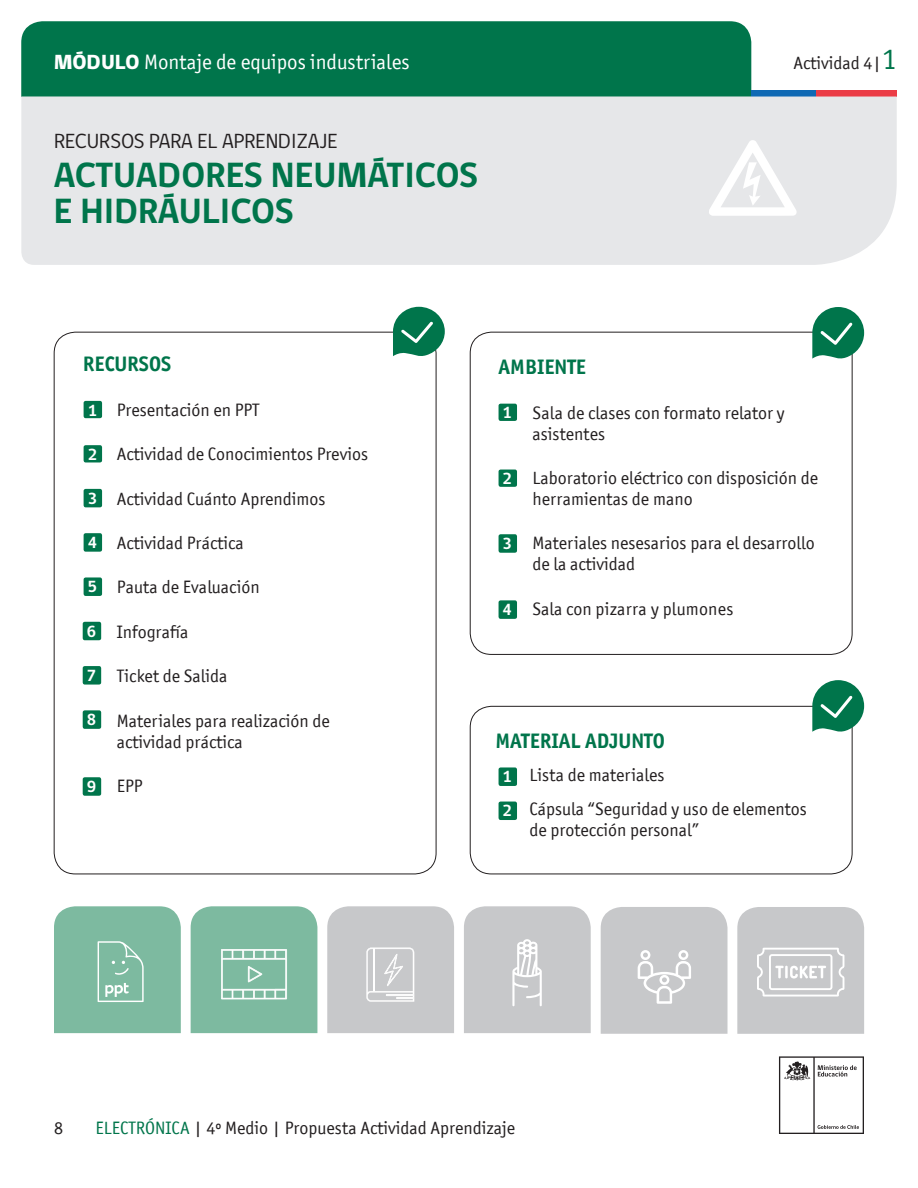
<style>
.page{position:relative;width:918px;height:1188px;background:#fff}
.page>*{position:absolute;margin:0;border:0;box-sizing:border-box;transform-origin:0 0}
.t1{font:700 36px/36px "gob CL";color:#00754b}
.t2{font:21px "Officina San ITC";color:#fff}
.t3{font:700 21px "Officina San ITC";color:#00754b}
.t4{font:21px "gob CL";color:#231f20}
.t5{font:18px/21px "Officina San ITC";color:#231f20}
.t6{font:700 16.5px "gob CL";color:#fff}
.s1{font-family:"gob CL";font-weight:800}
.s2{font-size:30px;color:#00754b}
.s3{color:#00754b}
</style>
<div class="page">
<svg style="left:779px;top:1056px;width:85px;height:78px"></svg>
<div style="left:21px;top:21px;width:730px;height:76px;background:#00754b"></div>
<div style="left:751px;top:90px;width:65px;height:7px;background:#0f69b4"></div>
<div style="left:816px;top:90px;width:81px;height:7px;background:#eb3c46"></div>
<div style="left:21px;top:97px;width:876px;height:168px;background:#e6e7e9"></div>
<div style="left:54px;top:906px;width:127px;height:127px;background:#7dbaa0"></div>
<svg style="left:737px;top:907px;width:127px;height:127px;background:#cbccce"></svg>
<svg style="left:393px;top:307px;width:52px;height:51px"></svg>
<div style="left:84px;top:401px;width:18px;height:17px;background:#00754b;border-radius:2px"></div>
<div style="left:84px;top:445px;width:18px;height:17px;background:#00754b;border-radius:2px"></div>
<div style="left:84px;top:489px;width:18px;height:18px;background:#00754b;border-radius:2px"></div>
<div style="left:84px;top:533px;width:18px;height:19px;background:#00754b;border-radius:2px"></div>
<div style="left:84px;top:577px;width:18px;height:19px;background:#00754b;border-radius:2px"></div>
<div style="left:83px;top:622px;width:18px;height:18px;background:#00754b;border-radius:2px"></div>
<div style="left:83px;top:666px;width:18px;height:19px;background:#00754b;border-radius:2px"></div>
<div style="left:83px;top:710px;width:18px;height:19px;background:#00754b;border-radius:2px"></div>
<div style="left:83px;top:777px;width:18px;height:19px;background:#00754b;border-radius:2px"></div>
<div style="left:470px;top:706px;width:383px;height:168px;border:1px solid #231f20;border-radius:21px"></div>
<svg style="left:812px;top:680px;width:52px;height:53px"></svg>
<div style="left:499px;top:767px;width:18px;height:19px;background:#00754b;border-radius:2px"></div>
<div style="left:499px;top:802px;width:18px;height:18px;background:#00754b;border-radius:2px"></div>
<div style="left:470px;top:332px;width:383px;height:323px;border:1px solid #231f20;border-radius:21px"></div>
<svg style="left:812px;top:307px;width:52px;height:53px"></svg>
<svg style="left:709px;top:140px;width:88px;height:76px"></svg>
<svg style="left:191px;top:906px;width:126px;height:127px;background:#85bea5"></svg>
<svg style="left:601px;top:907px;width:127px;height:127px;background:#cacbcd"></svg>
<svg style="left:327px;top:906px;width:127px;height:127px;background:#c9cacc"></svg>
<hr style="left:373px;top:948px;width:2px;height:43px;background:#fff">
<svg style="left:464px;top:906px;width:127px;height:127px;background:#cacbcd"></svg>
<div style="left:499px;top:404px;width:18px;height:17px;background:#00754b;border-radius:2px"></div>
<div style="left:499px;top:470px;width:18px;height:17px;background:#00754b;border-radius:2px"></div>
<div style="left:499px;top:534px;width:18px;height:19px;background:#00754b;border-radius:2px"></div>
<div style="left:499px;top:600px;width:18px;height:19px;background:#00754b;border-radius:2px"></div>
<p class="t2" style="left:54px;top:50px;width:357px"><span class="s1">MÓDULO</span> Montaje de equipos industriales</p>
<p class="t5" style="left:794px;top:53px;width:105px">Actividad 4|<span class="s2">1</span></p>
<p class="t4" style="left:54px;top:127px;width:285px">RECURSOS PARA EL APRENDIZAJE</p>
<p class="t1" style="left:54px;top:158px;width:426px">ACTUADORES NEUMÁTICOS<br>E HIDRÁULICOS</p>
<p class="t3" style="left:83px;top:351px;width:90px">RECURSOS</p>
<p class="t5" style="left:117px;top:399px;width:144px">Presentación en PPT</p>
<p class="t5" style="left:117px;top:444px;width:253px">Actividad de Conocimientos Previos</p>
<p class="t5" style="left:117px;top:488px;width:210px">Actividad Cuánto Aprendimos</p>
<p class="t5" style="left:117px;top:532px;width:128px">Actividad Práctica</p>
<p class="t5" style="left:117px;top:577px;width:144px">Pauta de Evaluación</p>
<p class="t5" style="left:117px;top:621px;width:73px">Infografía</p>
<p class="t5" style="left:117px;top:665px;width:112px">Ticket de Salida</p>
<p class="t5" style="left:117px;top:710px;width:214px">Materiales para realización de actividad práctica</p>
<p class="t5" style="left:117px;top:775px;width:27px">EPP</p>
<p class="t6" style="left:88px;top:399px;width:11px">1</p>
<p class="t6" style="left:88px;top:443px;width:11px">2</p>
<p class="t6" style="left:88px;top:487px;width:11px">3</p>
<p class="t6" style="left:88px;top:531px;width:11px">4</p>
<p class="t6" style="left:88px;top:576px;width:11px">5</p>
<p class="t6" style="left:87px;top:620px;width:11px">6</p>
<p class="t6" style="left:87px;top:664px;width:11px">7</p>
<p class="t6" style="left:87px;top:708px;width:11px">8</p>
<p class="t6" style="left:87px;top:775px;width:11px">9</p>
<p class="t3" style="left:499px;top:353px;width:89px">AMBIENTE</p>
<p class="t5" style="left:533px;top:402px;width:254px">Sala de clases con formato relator y asistentes</p>
<p class="t5" style="left:533px;top:467px;width:287px">Laboratorio eléctrico con disposición de herramientas de mano</p>
<p class="t5" style="left:533px;top:533px;width:284px">Materiales nesesarios para el desarrollo de la actividad</p>
<p class="t5" style="left:533px;top:599px;width:202px">Sala con pizarra y plumones</p>
<p class="t6" style="left:503px;top:402px;width:11px">1</p>
<p class="t6" style="left:503px;top:467px;width:11px">2</p>
<p class="t6" style="left:503px;top:532px;width:11px">3</p>
<p class="t6" style="left:503px;top:598px;width:11px">4</p>
<p class="t3" style="left:495px;top:727px;width:171px">MATERIAL ADJUNTO</p>
<p class="t5" style="left:529px;top:765px;width:137px">Lista de materiales</p>
<p class="t5" style="left:529px;top:798px;width:279px">Cápsula “Seguridad y uso de elementos de protección personal”</p>
<p class="t6" style="left:503px;top:766px;width:11px">1</p>
<p class="t6" style="left:503px;top:800px;width:11px">2</p>
<p class="t5" style="left:54px;top:1117px;width:10px">8</p>
<p class="t5" style="left:95px;top:1117px;width:421px"><span class="s3">ELECTRÓNICA</span> | 4º Medio | Propuesta Actividad Aprendizaje</p>
</div>
